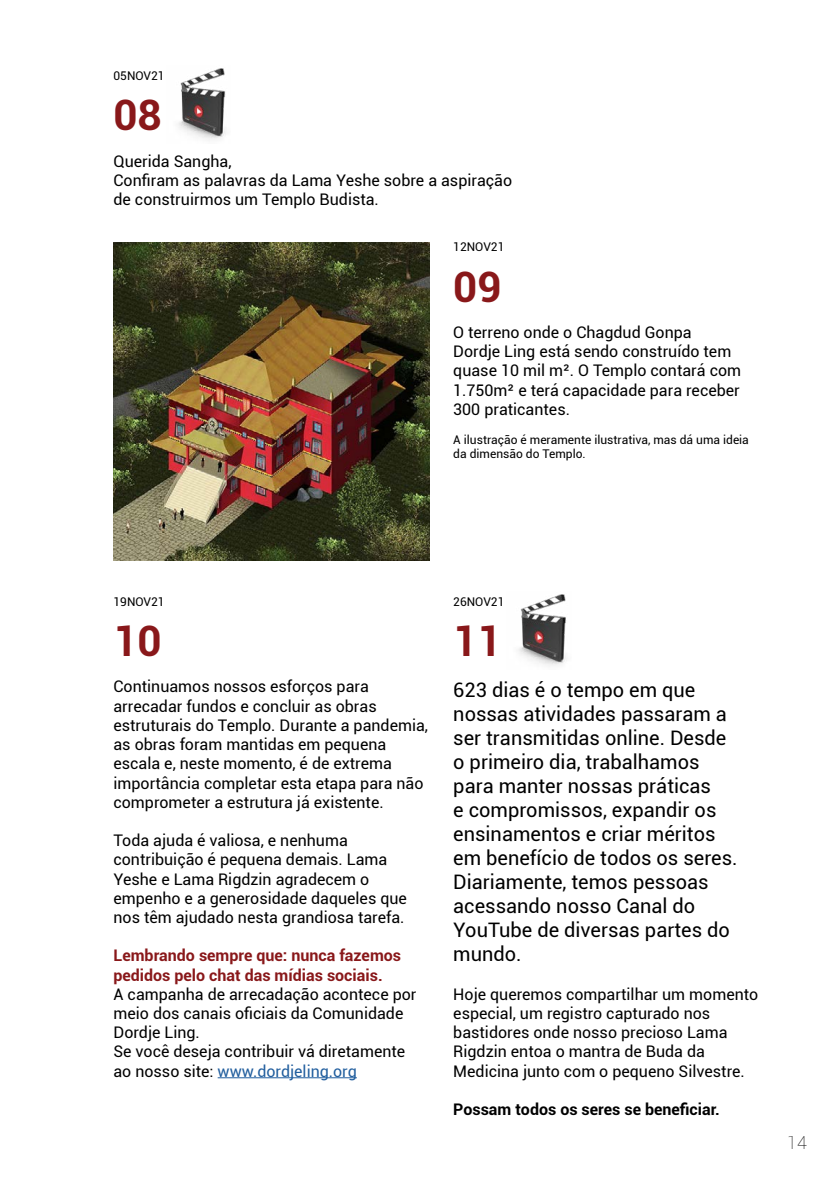
<style>
.page{position:relative;width:840px;height:1191px;background:#fff}
.page>*{position:absolute;margin:0;border:0;box-sizing:border-box;transform-origin:0 0}
.t1{font:700 42px "Roboto";color:#89181a}
.t2{font:20px/24px "Roboto";color:#000}
.t3{font:100 18px "Roboto";color:#000}
.t4{font:16px/19.2px "Roboto";color:#000}
.t5{font:700 16px/19.2px "Roboto";color:#89181a}
.t6{font:700 16px "Roboto";color:#000}
.t7{font:12px/14.4px "Roboto";color:#000}
.s1{color:#215e9e}
.s2{font-weight:400;color:#fff}
</style>
<div class="page">
<img style="left:113px;top:242px;width:316px;height:318px">
<hr style="left:217px;top:1077px;width:139px;height:1px;background:#215e9e">
<img style="left:518px;top:594px;width:49px;height:72px">
<img style="left:178px;top:68px;width:48px;height:72px">
<p class="t7" style="left:113px;top:68px;width:53px">05NOV21</p>
<h1 class="t1" style="left:113px;top:86px;width:50px">08</h1>
<p class="t4" style="left:113px;top:151px;width:400px">Querida Sangha,<br>Confiram as palavras da Lama Yeshe sobre a aspiração de construirmos um Templo Budista.</p>
<p class="t7" style="left:453px;top:239px;width:53px">12NOV21</p>
<h1 class="t1" style="left:453px;top:257px;width:50px">09</h1>
<p class="t4" style="left:453px;top:322px;width:289px">O terreno onde o Chagdud Gonpa<br>Dordje Ling está sendo construído tem quase 10 mil m². O Templo contará com<br>1.750m² e terá capacidade para receber<br>300 praticantes.</p>
<p class="t7" style="left:453px;top:432px;width:297px">A ilustração é meramente ilustrativa, mas dá uma ideia da dimensão do Templo.</p>
<p class="t7" style="left:113px;top:594px;width:53px">19NOV21</p>
<h1 class="t1" style="left:113px;top:611px;width:50px">10</h1>
<p class="t4" style="left:113px;top:676px;width:316px">Continuamos nossos esforços para arrecadar fundos e concluir as obras estruturais do Templo. Durante a pandemia, as obras foram mantidas em pequena escala e, neste momento, é de extrema importância completar esta etapa para não comprometer a estrutura já existente.</p>
<p class="t4" style="left:113px;top:830px;width:295px">Toda ajuda é valiosa, e nenhuma contribuição é pequena demais. Lama Yeshe e Lama Rigdzin agradecem o empenho e a generosidade daqueles que nos têm ajudado nesta grandiosa tarefa.</p>
<p class="t5" style="left:113px;top:945px;width:289px">Lembrando sempre que: nunca fazemos pedidos pelo chat das mídias sociais.</p>
<p class="t4" style="left:113px;top:984px;width:304px">A campanha de arrecadação acontece por meio dos canais oficiais da Comunidade Dordje Ling.<br>Se você deseja contribuir vá diretamente ao nosso site: <span class="s1">www.dordjeling.org</span></p>
<p class="t7" style="left:453px;top:594px;width:53px">26NOV21</p>
<h1 class="t1" style="left:453px;top:611px;width:50px">11</h1>
<p class="t2" style="left:453px;top:677px;width:285px">623 dias é o tempo em que nossas atividades passaram a ser transmitidas online. Desde o primeiro dia, trabalhamos para manter nossas práticas<br>e compromissos, expandir os ensinamentos e criar méritos em benefício de todos os seres.<br>Diariamente, temos pessoas acessando nosso Canal do<br>YouTube de diversas partes do mundo.</p>
<p class="t4" style="left:453px;top:984px;width:306px">Hoje queremos compartilhar um momento especial, um registro capturado nos bastidores onde nosso precioso Lama Rigdzin entoa o mantra de Buda da Medicina junto com o pequeno Silvestre.</p>
<p class="t6" style="left:453px;top:1098px;width:297px">Possam todos os seres se beneficiar. <span class="s2">s://</span></p>
<p class="t3" style="left:786px;top:1130px;width:21px">14</p>
</div>
